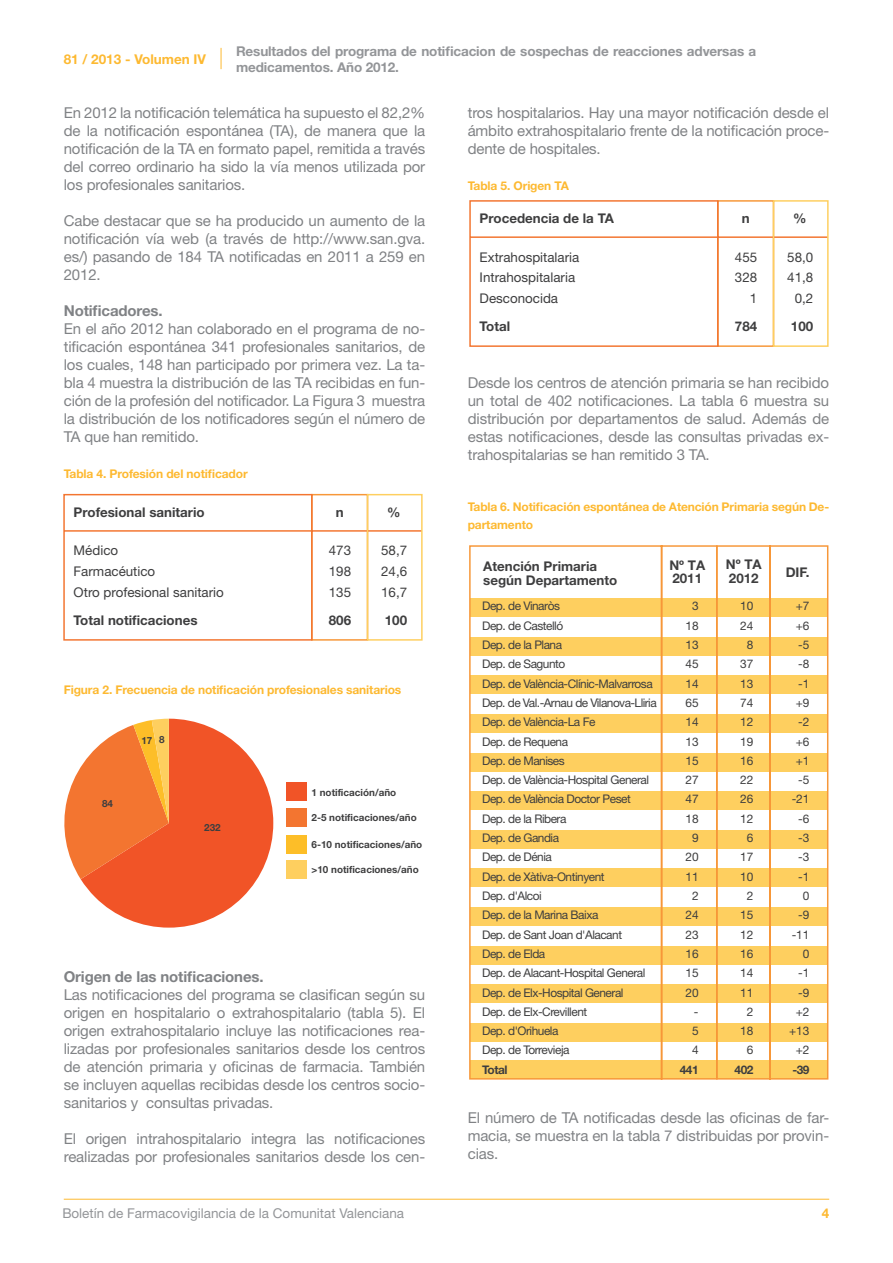
<style>
.page{position:relative;width:893px;height:1263px;background:#fff}
.page>*{position:absolute;margin:0;border:0;box-sizing:border-box;transform-origin:0 0}
.t1{font:15px/18px "Helvetica Neue LT";letter-spacing:-.01em;color:#808285;text-align:justify}
.t2{font:700 15px "Helvetica Neue LT";letter-spacing:-.01em;color:#808285}
.t3{font:700 13.5px/16.2px "Helvetica Neue LT";letter-spacing:-.01em;color:#939598}
.t4{font:13.5px "Helvetica Neue LT";color:#939598}
.t5{font:700 13.5px "Helvetica Neue LT";color:#fdb931}
.t6{font:700 13.35px/13.4px "Helvetica Neue LT";color:#3e3e3f}
.t7{font:13.35px/20.9px "Helvetica Neue LT";color:#3e3e3f}
.t8{font:700 12px/18px "Helvetica Neue LT";letter-spacing:-.01em;color:#fdb931}
.t9{font:11.85px/19.4px "Helvetica Neue LT";letter-spacing:-.04em;color:#3e3e3f}
.t10{font:11.85px/19.4px "Helvetica Neue LT";color:#3e3e3f;text-align:center}
.t11{font:700 11.85px "Helvetica Neue LT";letter-spacing:-.04em;color:#3e3e3f}
.t12{font:700 9.9px "Helvetica Neue LT";color:#3e3e3f}
</style>
<div class="page">
<hr style="left:64px;top:1199px;width:765px;height:1px;background:#fdb931">
<svg style="left:221px;top:48px;width:1px;height:21px"></svg>
<svg style="left:63px;top:494px;width:358px;height:147px"></svg>
<div style="left:367px;top:494px;width:56px;height:147px;border:1px solid #fecf5f"></div>
<svg style="left:469px;top:200px;width:358px;height:147px"></svg>
<div style="left:773px;top:200px;width:56px;height:147px;border:1px solid #fecf5f"></div>
<svg style="left:469px;top:545px;width:246px;height:535px"></svg>
<svg style="left:715px;top:545px;width:114px;height:535px"></svg>
<div style="left:286px;top:782px;width:21px;height:19px;background:#f15427"></div>
<div style="left:286px;top:808px;width:21px;height:19px;background:#f37530"></div>
<div style="left:286px;top:834px;width:21px;height:19px;background:#fdbe28"></div>
<div style="left:286px;top:860px;width:21px;height:19px;background:#fecf5f"></div>
<svg style="left:64px;top:719px;width:209px;height:209px"></svg>
<p class="t5" style="left:64px;top:51px;width:144px">81 / 2013 - Volumen IV</p>
<p class="t3" style="left:236px;top:42px;width:522px">Resultados del programa de notificacion de sospechas de reacciones adversas a medicamentos. Año 2012.</p>
<p class="t1" style="left:64px;top:104px;width:363px">En 2012 la notificación telemática ha supuesto el 82,2% de la notificación espontánea (TA), de manera que la notificación de la TA en formato papel, remitida a través del correo ordinario ha sido la vía menos utilizada por los profesionales sanitarios.</p>
<p class="t1" style="left:64px;top:212px;width:363px">Cabe destacar que se ha producido un aumento de la notificación vía web (a través de http://www.san.gva. es/) pasando de 184 TA notificadas en 2011 a 259 en 2012.</p>
<p class="t2" style="left:64px;top:301px;width:100px">Notificadores.</p>
<p class="t1" style="left:64px;top:320px;width:363px">En el año 2012 han colaborado en el programa de no&shy;tificación espontánea 341 profesionales sanitarios, de los cuales, 148 han participado por primera vez. La ta&shy;bla 4 muestra la distribución de las TA recibidas en fun&shy;ción de la profesión del notificador. La Figura 3 muestra la distribución de los notificadores según el número de TA que han remitido.</p>
<p class="t8" style="left:64px;top:465px;width:185px">Tabla 4. Profesión del notificador</p>
<p class="t6" style="left:74px;top:505px;width:133px">Profesional sanitario</p>
<p class="t7" style="left:74px;top:540px;width:152px">Médico<br>Farmacéutico<br>Otro profesional sanitario</p>
<p class="t6" style="left:74px;top:613px;width:125px">Total notificaciones</p>
<p class="t6" style="left:336px;top:505px;width:9px">n</p>
<p class="t7" style="left:329px;top:540px;width:24px;text-align:justify">473<br>198<br>135</p>
<p class="t6" style="left:329px;top:613px;width:24px">806</p>
<p class="t6" style="left:387px;top:505px;width:15px">%</p>
<p class="t7" style="left:381px;top:540px;width:28px;text-align:justify">58,7<br>24,6<br>16,7</p>
<p class="t6" style="left:385px;top:613px;width:24px">100</p>
<p class="t8" style="left:64px;top:681px;width:339px">Figura 2. Frecuencia de notificación profesionales sanitarios</p>
<p class="t12" style="left:102px;top:797px;width:12px">84</p>
<p class="t12" style="left:141px;top:734px;width:25px">17 8</p>
<p class="t12" style="left:204px;top:821px;width:18px">232</p>
<p class="t12" style="left:311px;top:786px;width:86px">1 notificación/año</p>
<p class="t12" style="left:311px;top:812px;width:107px">2-5 notificaciones/año</p>
<p class="t12" style="left:311px;top:838px;width:112px">6-10 notificaciones/año</p>
<p class="t12" style="left:311px;top:863px;width:109px">&gt;10 notificaciones/año</p>
<p class="t2" style="left:64px;top:967px;width:201px">Origen de las notificaciones.</p>
<p class="t1" style="left:64px;top:986px;width:363px">Las notificaciones del programa se clasifican según su origen en hospitalario o extrahospitalario (tabla 5). El origen extrahospitalario incluye las notificaciones rea&shy;lizadas por profesionales sanitarios desde los centros de atención primaria y oficinas de farmacia. También se incluyen aquellas recibidas desde los centros socio&shy;sanitarios y consultas privadas.</p>
<p class="t1" style="left:64px;top:1130px;width:363px">El origen intrahospitalario integra las notificaciones realizadas por profesionales sanitarios desde los cen-</p>
<p class="t1" style="left:468px;top:104px;width:363px">tros hospitalarios. Hay una mayor notificación desde el ámbito extrahospitalario frente de la notificación proce&shy;dente de hospitales.</p>
<p class="t8" style="left:468px;top:177px;width:103px">Tabla 5. Origen TA</p>
<p class="t6" style="left:480px;top:212px;width:136px">Procedencia de la TA</p>
<p class="t7" style="left:480px;top:246px;width:101px">Extrahospitalaria<br>Intrahospitalaria<br>Desconocida</p>
<p class="t6" style="left:480px;top:320px;width:32px">Total</p>
<p class="t6" style="left:742px;top:212px;width:9px">n</p>
<p class="t7" style="left:735px;top:246px;width:24px;text-align:right">455<br>328<br>1</p>
<p class="t6" style="left:735px;top:320px;width:24px">784</p>
<p class="t6" style="left:793px;top:212px;width:15px">%</p>
<p class="t7" style="left:787px;top:246px;width:28px;text-align:center">58,0<br>41,8<br>0,2</p>
<p class="t6" style="left:791px;top:320px;width:24px">100</p>
<p class="t1" style="left:468px;top:374px;width:363px">Desde los centros de atención primaria se han recibido un total de 402 notificaciones. La tabla 6 muestra su distribución por departamentos de salud. Además de estas notificaciones, desde las consultas privadas ex&shy;trahospitalarias se han remitido 3 TA.</p>
<p class="t8" style="left:468px;top:497px;width:363px">Tabla 6. Notificación espontánea de Atención Primaria según De&shy;partamento</p>
<p class="t6" style="left:483px;top:559px;width:136px">Atención Primaria según Departamento</p>
<p class="t9" style="left:482px;top:596px;width:176px">Dep. de Vinaròs<br>Dep. de Castelló<br>Dep. de la Plana<br>Dep. de Sagunto<br>Dep. de València-Clínic-Malvarrosa<br>Dep. de Val.-Arnau de Vilanova-Lliria<br>Dep. de València-La Fe<br>Dep. de Requena<br>Dep. de Manises<br>Dep. de València-Hospital General<br>Dep. de València Doctor Peset<br>Dep. de la Ribera<br>Dep. de Gandia<br>Dep. de Dénia<br>Dep. de Xàtiva-Ontinyent<br>Dep. d'Alcoi<br>Dep. de la Marina Baixa<br>Dep. de Sant Joan d'Alacant<br>Dep. de Elda<br>Dep. de Alacant-Hospital General<br>Dep. de Elx-Hospital General<br>Dep. de Elx-Crevillent<br>Dep. d'Orihuela<br>Dep. de Torrevieja</p>
<p class="t11" style="left:482px;top:1062px;width:27px">Total</p>
<p class="t6" style="left:669px;top:558px;width:37px">Nº TA<br>2011</p>
<p class="t10" style="left:685px;top:596px;width:15px;text-align:right">3<br>18<br>13<br>45<br>14<br>65<br>14<br>13<br>15<br>27<br>47<br>18<br>9<br>20<br>11<br>2<br>24<br>23<br>16<br>15<br>20 -<br>5<br>4</p>
<p class="t11" style="left:680px;top:1062px;width:20px">441</p>
<p class="t6" style="left:726px;top:557px;width:37px">Nº TA<br>2012</p>
<p class="t10" style="left:740px;top:596px;width:15px">10<br>24<br>8<br>37<br>13<br>74<br>12<br>19<br>16<br>22<br>26<br>12<br>6<br>17<br>10<br>2<br>15<br>12<br>16<br>14<br>11<br>2<br>18<br>6</p>
<p class="t11" style="left:735px;top:1062px;width:20px">402</p>
<p class="t6" style="left:786px;top:565px;width:25px">DIF.</p>
<p class="t9" style="left:789px;top:596px;width:22px;text-align:right">+7 +6 -5 -8 -1 +9 -2 +6 +1 -5 -21 -6 -3 -3 -1<br>0 -9 -11<br>0 -1 -9 +2 +13 +2</p>
<p class="t11" style="left:792px;top:1062px;width:19px">-39</p>
<p class="t1" style="left:468px;top:1108px;width:363px">El número de TA notificadas desde las oficinas de far&shy;macia, se muestra en la tabla 7 distribuidas por provin&shy;cias.</p>
<p class="t4" style="left:62px;top:1205px;width:343px">Boletín de Farmacovigilancia de la Comunitat Valenciana</p>
<p class="t5" style="left:822px;top:1205px;width:9px">4</p>
</div>
